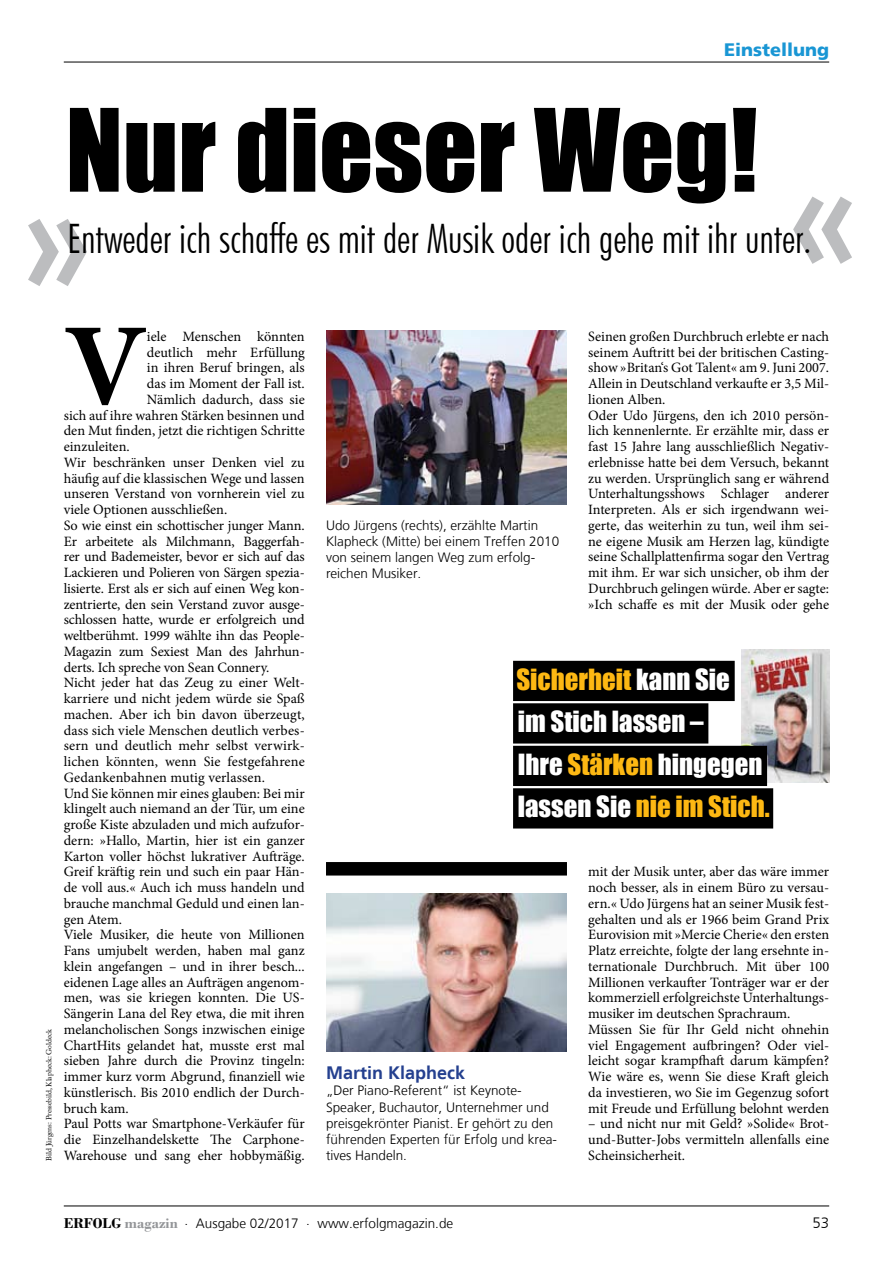
<style>
.page{position:relative;width:893px;height:1263px;background:#fff}
.page>*{position:absolute;margin:0;border:0;box-sizing:border-box;transform-origin:0 0}
.t1{font:700 condensed 157.2px "Futura BT";color:#bcbdbf}
.t2{font:700 117px "Minion Pro";color:#000}
.t3{font:105.9px "Impact";color:#000}
.t4{font:300 condensed 40.65px "Futura BT";color:#000}
.t5{font:26.85px/42.5px "Impact";color:#fff}
.t6{font:700 18px "Frutiger LT";color:#24408f}
.t7{font:900 18px "Frutiger LT";color:#1996d4}
.t8{font:300 15px "Frutiger LT";color:#000}
.t9{font:14.25px/15.8px "Minion Pro";color:#000}
.t10{font:300 13.5px/16.2px "Frutiger LT";color:#000}
.t11{font:7.5px "Adobe Caslon Pro";color:#000}
.s1{color:#fdb813}
.s2{font-family:"Bodoni";font-weight:700;font-size:15px}
.s3{font-family:"Bodoni";font-weight:700;font-size:15px;color:#939598}
</style>
<div class="page">
<div style="left:326px;top:862px;width:241px;height:13px;background:#000"></div>
<img style="left:326px;top:894px;width:241px;height:157px">
<img style="left:326px;top:330px;width:241px;height:175px">
<img style="left:741px;top:650px;width:88px;height:132px">
<div style="left:513px;top:661px;width:222px;height:40px;background:#000"></div>
<div style="left:513px;top:703px;width:195px;height:40px;background:#000"></div>
<div style="left:513px;top:746px;width:254px;height:40px;background:#000"></div>
<div style="left:513px;top:788px;width:260px;height:40px;background:#000"></div>
<hr style="left:64px;top:62px;width:765px;height:1px;background:#000">
<hr style="left:64px;top:1205px;width:765px;height:1px;background:#000">
<p class="t7" style="left:724px;top:39px;width:107px">Einstellung</p>
<h3 class="t3" style="left:66px;top:68px;width:694px">Nur dieser Weg!</h3>
<h1 class="t1" style="left:791px;top:116px;width:65px">«</h1>
<h1 class="t1" style="left:26px;top:139px;width:65px">»</h1>
<h3 class="t4" style="left:67px;top:214px;width:746px">Entweder ich schaffe es mit der Musik oder ich gehe mit ihr unter.</h3>
<p class="t11" style="left:44px;top:1161px;width:134px;rotate:-90deg">Bild Jürgens: Pressebild, Klapheck: Goldeck</p>
<h2 class="t2" style="left:64px;top:284px;width:85px">V</h2>
<p class="t9" style="left:147px;top:328px;width:159px">iele Menschen könnten</p>
<p class="t9" style="left:147px;top:344px;width:159px">deutlich mehr Erfüllung</p>
<p class="t9" style="left:147px;top:360px;width:159px">in ihren Beruf bringen, als</p>
<p class="t9" style="left:147px;top:376px;width:159px">das im Moment der Fall ist.</p>
<p class="t9" style="left:147px;top:391px;width:159px">Nämlich dadurch, dass sie</p>
<p class="t9" style="left:64px;top:407px;width:242px">sich auf ihre wahren Stärken besinnen und</p>
<p class="t9" style="left:64px;top:423px;width:242px">den Mut finden, jetzt die richtigen Schritte</p>
<p class="t9" style="left:64px;top:439px;width:67px">einzuleiten.</p>
<p class="t9" style="left:64px;top:454px;width:242px">Wir beschränken unser Denken viel zu</p>
<p class="t9" style="left:64px;top:470px;width:242px">häufig auf die klassischen Wege und lassen</p>
<p class="t9" style="left:64px;top:486px;width:242px">unseren Verstand von vornherein viel zu</p>
<p class="t9" style="left:64px;top:502px;width:165px">viele Optionen ausschließen.</p>
<p class="t9" style="left:64px;top:517px;width:242px">So wie einst ein schottischer junger Mann.</p>
<p class="t9" style="left:64px;top:533px;width:242px">Er arbeitete als Milchmann, Baggerfah-</p>
<p class="t9" style="left:64px;top:549px;width:242px">rer und Bademeister, bevor er sich auf das</p>
<p class="t9" style="left:64px;top:565px;width:242px">Lackieren und Polieren von Särgen spezia-</p>
<p class="t9" style="left:64px;top:580px;width:242px">lisierte. Erst als er sich auf einen Weg kon-</p>
<p class="t9" style="left:64px;top:596px;width:242px">zentrierte, den sein Verstand zuvor ausge-</p>
<p class="t9" style="left:64px;top:612px;width:242px">schlossen hatte, wurde er erfolgreich und</p>
<p class="t9" style="left:64px;top:628px;width:242px">weltberühmt. 1999 wählte ihn das People-</p>
<p class="t9" style="left:64px;top:643px;width:242px">Magazin zum Sexiest Man des Jahrhun-</p>
<p class="t9" style="left:64px;top:659px;width:207px">derts. Ich spreche von Sean Connery.</p>
<p class="t9" style="left:64px;top:675px;width:242px">Nicht jeder hat das Zeug zu einer Welt-</p>
<p class="t9" style="left:64px;top:691px;width:242px">karriere und nicht jedem würde sie Spaß</p>
<p class="t9" style="left:64px;top:706px;width:242px">machen. Aber ich bin davon überzeugt,</p>
<p class="t9" style="left:64px;top:722px;width:242px">dass sich viele Menschen deutlich verbes-</p>
<p class="t9" style="left:64px;top:738px;width:242px">sern und deutlich mehr selbst verwirk-</p>
<p class="t9" style="left:64px;top:754px;width:242px">lichen könnten, wenn Sie festgefahrene</p>
<p class="t9" style="left:64px;top:769px;width:203px">Gedanken-bahnen mutig verlassen.</p>
<p class="t9" style="left:64px;top:785px;width:242px">Und Sie können mir eines glauben: Bei mir</p>
<p class="t9" style="left:64px;top:801px;width:242px">klingelt auch niemand an der Tür, um eine</p>
<p class="t9" style="left:64px;top:817px;width:242px">große Kiste abzuladen und mich aufzufor-</p>
<p class="t9" style="left:64px;top:832px;width:242px">dern: »Hallo, Martin, hier ist ein ganzer</p>
<p class="t9" style="left:64px;top:848px;width:242px">Karton voller höchst lukrativer Aufträge.</p>
<p class="t9" style="left:64px;top:864px;width:242px">Greif kräftig rein und such ein paar Hän-</p>
<p class="t9" style="left:64px;top:880px;width:242px">de voll aus.« Auch ich muss handeln und</p>
<p class="t9" style="left:64px;top:895px;width:242px">brauche manchmal Geduld und einen lan-</p>
<p class="t9" style="left:64px;top:911px;width:60px">gen Atem.</p>
<p class="t9" style="left:64px;top:927px;width:242px">Viele Musiker, die heute von Millionen</p>
<p class="t9" style="left:64px;top:943px;width:242px">Fans umjubelt werden, haben mal ganz</p>
<p class="t9" style="left:64px;top:958px;width:242px">klein angefangen – und in ihrer besch...</p>
<p class="t9" style="left:64px;top:974px;width:242px">eidenen Lage alles an Aufträgen angenom-</p>
<p class="t9" style="left:64px;top:990px;width:242px">men, was sie kriegen konnten. Die US-</p>
<p class="t9" style="left:64px;top:1006px;width:242px">Sängerin Lana del Rey etwa, die mit ihren</p>
<p class="t9" style="left:64px;top:1021px;width:242px">melancholischen Songs inzwischen einige</p>
<p class="t9" style="left:64px;top:1037px;width:242px">ChartHits gelandet hat, musste erst mal</p>
<p class="t9" style="left:64px;top:1053px;width:242px">sieben Jahre durch die Provinz tingeln:</p>
<p class="t9" style="left:64px;top:1069px;width:242px">immer kurz vorm Abgrund, finanziell wie</p>
<p class="t9" style="left:64px;top:1084px;width:242px">künstlerisch. Bis 2010 endlich der Durch-</p>
<p class="t9" style="left:64px;top:1100px;width:66px">bruch kam.</p>
<p class="t9" style="left:64px;top:1116px;width:242px">Paul Potts war Smartphone-Verkäufer für</p>
<p class="t9" style="left:64px;top:1132px;width:242px">die Einzelhandelskette The Carphone-</p>
<p class="t9" style="left:64px;top:1147px;width:242px">Warehouse und sang eher hobbymäßig.</p>
<p class="t10" style="left:326px;top:517px;width:235px">Udo Jürgens (rechts), erzählte Martin<br>Klapheck (Mitte) bei einem Treffen 2010 von seinem langen Weg zum erfolg&shy;reichen Musiker.</p>
<p class="t9" style="left:588px;top:328px;width:242px">Seinen großen Durchbruch erlebte er nach seinem Auftritt bei der britischen Casting&shy;show »Britan‘s Got Talent« am 9. Juni 2007.<br>Allein in Deutschland verkaufte er 3,5 Mil&shy;lionen Alben.<br>Oder Udo Jürgens, den ich 2010 persön&shy;lich kennenlernte. Er erzählte mir, dass er fast 15 Jahre lang ausschließlich Negativ&shy;erlebnisse hatte bei dem Versuch, bekannt zu werden. Ursprünglich sang er während Unterhaltungsshows Schlager anderer Interpreten. Als er sich irgendwann wei&shy;gerte, das weiterhin zu tun, weil ihm sei&shy;ne eigene Musik am Herzen lag, kündigte seine Schallplattenfirma sogar den Vertrag mit ihm. Er war sich unsicher, ob ihm der Durchbruch gelingen würde. Aber er sagte: »Ich schaffe es mit der Musik oder gehe</p>
<h3 class="t5" style="left:516px;top:657px;width:255px"><span class="s1">Sicherheit</span> kann Sie<br>im Stich lassen –<br>Ihre <span class="s1">Stärken</span> hingegen lassen Sie <span class="s1">nie im Stich.</span></h3>
<p class="t6" style="left:326px;top:1062px;width:141px">Martin Klapheck</p>
<p class="t10" style="left:326px;top:1083px;width:233px">„Der Piano-Referent“ ist Keynote-Speaker, Buchautor, Unternehmer und preisgekrönter Pianist. Er gehört zu den führenden Experten für Erfolg und krea&shy;tives Handeln.</p>
<p class="t9" style="left:588px;top:864px;width:242px">mit der Musik unter, aber das wäre immer noch besser, als in einem Büro zu versau&shy;ern.« Udo Jürgens hat an seiner Musik fest&shy;gehalten und als er 1966 beim Grand Prix Eurovision mit »Mercie Cherie« den ersten Platz erreichte, folgte der lang ersehnte in&shy;ternationale Durchbruch. Mit über 100<br>Millionen verkaufter Tonträger war er der kommerziell erfolgreichste Unterhaltungs&shy;musiker im deutschen Sprachraum.<br>Müssen Sie für Ihr Geld nicht ohnehin viel Engagement aufbringen? Oder viel&shy;leicht sogar krampfhaft darum kämpfen?<br>Wie wäre es, wenn Sie diese Kraft gleich da investieren, wo Sie im Gegenzug sofort mit Freude und Erfüllung belohnt werden</p>
<p class="t9" style="left:588px;top:1116px;width:242px;text-align:justify">– und nicht nur mit Geld? »Solide« Brot&shy;und-Butter-Jobs vermitteln allenfalls eine Scheinsicherheit.</p>
<p class="t10" style="left:64px;top:1215px;width:391px"><span class="s2">Erfolg</span> <span class="s3">magazin</span> . Ausgabe 02/2017 . www.erfolgmagazin.de</p>
<p class="t8" style="left:812px;top:1215px;width:18px">53</p>
</div>
